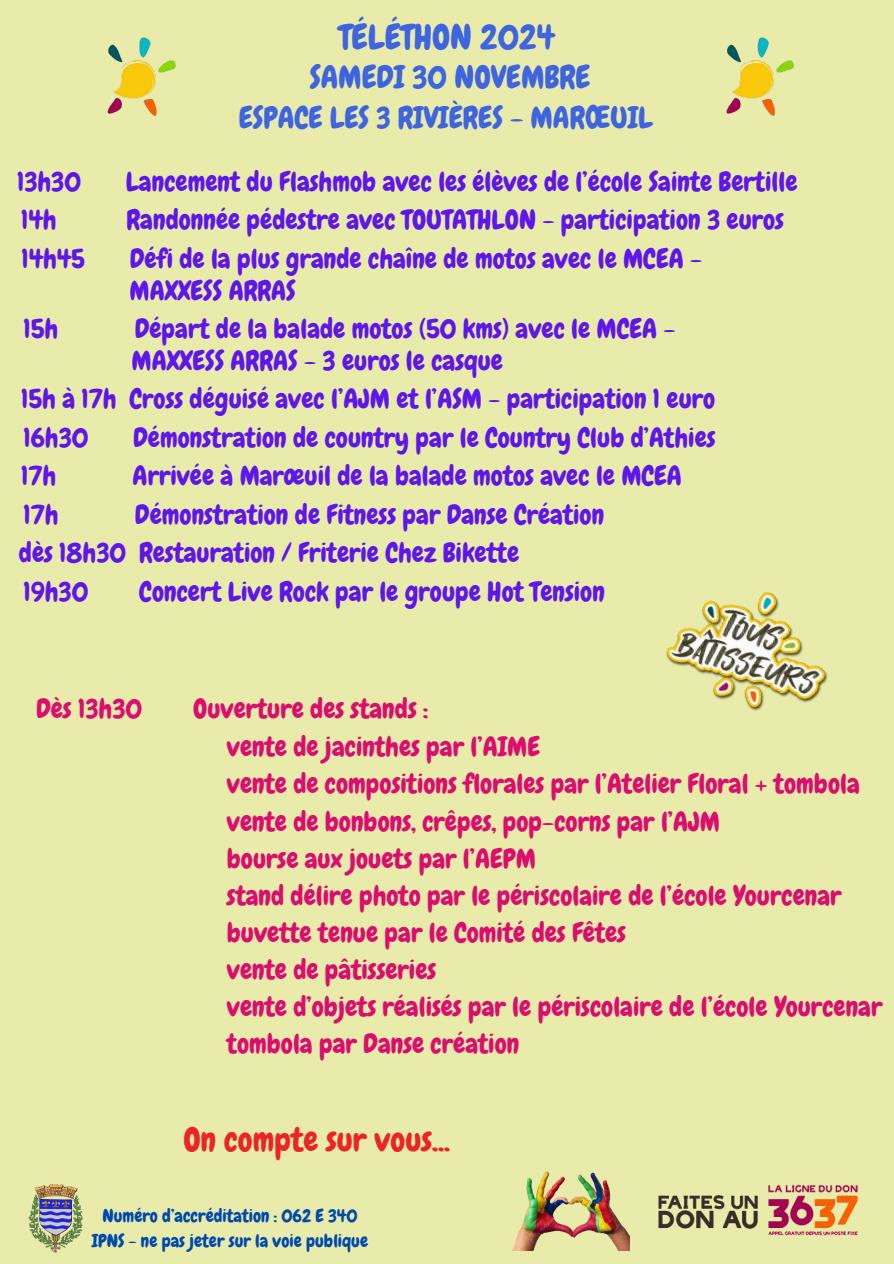
<style>
.page{position:relative;width:894px;height:1264px;background:#fff}
.page>*{position:absolute;margin:0;border:0;box-sizing:border-box;transform-origin:0 0}
.t1{font:34.5px "Chewy";color:#3e64e0}
.t2{font:33px "Chewy";color:#eb2525}
.t3{font:31.5px "Chewy";color:#3e64e0}
.t4{font:30px "Chewy";color:#3e64e0}
.t5{font:27px/32.7px "Chewy";color:#5e17eb}
.t6{font:27px/37.2px "Chewy";color:#db0d6e}
.t7{font:18px "Chewy";color:#004aad}
</style>
<div class="page">
<div style="left:0;top:0;width:893px;height:1263px;background:#e9ebab"></div>
<img style="left:28px;top:1184px;width:55px;height:69px">
<img style="left:658px;top:1184px;width:201px;height:52px">
<img style="left:512px;top:1171px;width:117px;height:79px">
<img style="left:726px;top:37px;width:68px;height:79px">
<img style="left:107px;top:37px;width:69px;height:79px">
<img style="left:666px;top:592px;width:162px;height:119px">
<h1 class="t1" style="left:338px;top:15px;width:217px">TÉLÉTHON 2024</h1>
<h3 class="t3" style="left:309px;top:57px;width:282px">SAMEDI 30 NOVEMBRE</h3>
<h4 class="t4" style="left:238px;top:99px;width:415px">ESPACE LES 3 RIVIÈRES - MARŒUIL</h4>
<p class="t5" style="left:17px;top:165px;width:66px">13h30</p>
<p class="t5" style="left:126px;top:165px;width:673px">Lancement du Flashmob avec les élèves de l’école Sainte Bertille</p>
<h4 class="t5" style="left:21px;top:204px;width:37px">14h</h4>
<h4 class="t5" style="left:126px;top:204px;width:658px">Randonnée pédestre avec TOUTATHLON - participation 3 euros</h4>
<h4 class="t5" style="left:21px;top:242px;width:65px">14h45</h4>
<h4 class="t5" style="left:129px;top:242px;width:574px">Défi de la plus grande chaîne de motos avec le MCEA -<br>MAXXESS ARRAS</h4>
<h2 class="t5" style="left:23px;top:312px;width:36px">15h</h2>
<h2 class="t5" style="left:131px;top:313px;width:545px;line-height:31.5px">Départ de la balade motos (50 kms) avec le MCEA -<br>MAXXESS ARRAS - 3 euros le casque</h2>
<p class="t5" style="left:21px;top:383px;width:695px">15h à 17h Cross déguisé avec l’AJM et l’ASM - participation 1 euro</p>
<h4 class="t5" style="left:23px;top:421px;width:67px">16h30</h4>
<h4 class="t5" style="left:133px;top:421px;width:583px">Démonstration de country par le Country Club d’Athies</h4>
<h4 class="t5" style="left:21px;top:460px;width:37px">17h</h4>
<h4 class="t5" style="left:133px;top:460px;width:550px">Arrivée à Marœuil de la balade motos avec le MCEA</h4>
<h4 class="t5" style="left:23px;top:498px;width:37px">17h</h4>
<h4 class="t5" style="left:135px;top:498px;width:470px">Démonstration de Fitness par Danse Création</h4>
<p class="t5" style="left:19px;top:537px;width:501px">dès 18h30 Restauration / Friterie Chez Bikette</p>
<p class="t5" style="left:23px;top:575px;width:66px">19h30</p>
<p class="t5" style="left:139px;top:575px;width:467px">Concert Live Rock par le groupe Hot Tension</p>
<p class="t6" style="left:36px;top:690px;width:108px">Dès 13h30</p>
<p class="t6" style="left:193px;top:690px;width:236px">Ouverture des stands :</p>
<p class="t6" style="left:227px;top:728px;width:656px">vente de jacinthes par l’AIME<br>vente de compositions florales par l’Atelier Floral + tombola vente de bonbons, crêpes, pop-corns par l’AJM<br>bourse aux jouets par l’AEPM<br>stand délire photo par le périscolaire de l’école Yourcenar buvette tenue par le Comité des Fêtes<br>vente de pâtisseries<br>vente d’objets réalisés par le périscolaire de l’école Yourcenar tombola par Danse création</p>
<h4 class="t2" style="left:183px;top:1118px;width:268px">On compte sur vous...</h4>
<h4 class="t7" style="left:102px;top:1204px;width:257px">Numéro d’accréditation : 062 E 340</h4>
<h4 class="t7" style="left:92px;top:1229px;width:278px">IPNS - ne pas jeter sur la voie publique</h4>
</div>
